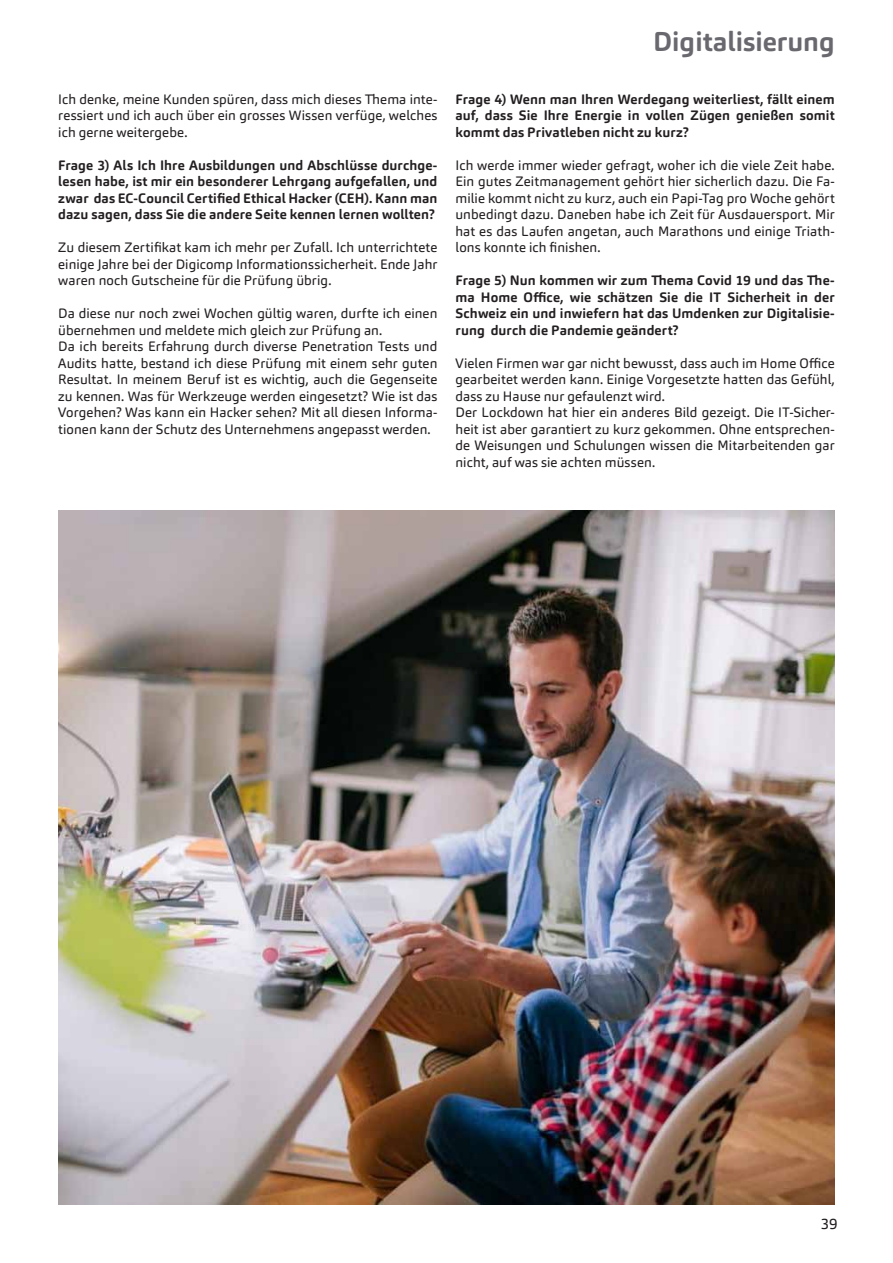
<style>
.page{position:relative;width:893px;height:1263px;background:#fff}
.page>*{position:absolute;margin:0;border:0;box-sizing:border-box;transform-origin:0 0}
.t1{font:700 27px "Carnas";color:#69686f}
.t2{font:15px "Carnas";color:#231f20}
.t3{font:13.5px/16.5px "Carnas";letter-spacing:.005em;color:#231f20;text-align:justify}
.t4{font:700 13.5px/16.5px "Carnas";letter-spacing:.01em;color:#231f20;text-align:justify}
</style>
<div class="page">
<img style="left:58px;top:510px;width:777px;height:695px">
<p class="t3" style="left:58px;top:91px;width:381px">Ich denke, meine Kunden spüren, dass mich dieses Thema inte&shy;ressiert und ich auch über ein grosses Wissen verfüge, welches ich gerne weitergebe.</p>
<p class="t4" style="left:58px;top:157px;width:381px">Frage 3) Als Ich Ihre Ausbildungen und Abschlüsse durchge&shy;lesen habe, ist mir ein besonderer Lehrgang aufgefallen, und zwar das EC-Council Certified Ethical Hacker (CEH). Kann man dazu sagen, dass Sie die andere Seite kennen lernen wollten?</p>
<p class="t3" style="left:58px;top:239px;width:381px">Zu diesem Zertifikat kam ich mehr per Zufall. Ich unterrichtete einige Jahre bei der Digicomp Informationssicherheit. Ende Jahr waren noch Gutscheine für die Prüfung übrig.</p>
<p class="t3" style="left:58px;top:305px;width:381px;text-align:left">Da diese nur noch zwei Wochen gültig waren, durfte ich einen übernehmen und meldete mich gleich zur Prüfung an.<br>Da ich bereits Erfahrung durch diverse Penetration Tests und Audits hatte, bestand ich diese Prüfung mit einem sehr guten Resultat. In meinem Beruf ist es wichtig, auch die Gegenseite zu kennen. Was für Werkzeuge werden eingesetzt? Wie ist das Vorgehen? Was kann ein Hacker sehen? Mit all diesen Informa&shy;tionen kann der Schutz des Unternehmens angepasst werden.</p>
<h1 class="t1" style="left:653px;top:25px;width:183px">Digitalisierung</h1>
<p class="t4" style="left:455px;top:91px;width:381px">Frage 4) Wenn man Ihren Werdegang weiterliest, fällt einem auf, dass Sie Ihre Energie in vollen Zügen genießen somit kommt das Privatleben nicht zu kurz?</p>
<p class="t3" style="left:455px;top:157px;width:381px">Ich werde immer wieder gefragt, woher ich die viele Zeit habe.<br>Ein gutes Zeitmanagement gehört hier sicherlich dazu. Die Fa&shy;milie kommt nicht zu kurz, auch ein Papi-Tag pro Woche gehört unbedingt dazu. Daneben habe ich Zeit für Ausdauersport. Mir hat es das Laufen angetan, auch Marathons und einige Triath&shy;lons konnte ich finishen.</p>
<p class="t4" style="left:455px;top:272px;width:381px">Frage 5) Nun kommen wir zum Thema Covid 19 und das The&shy;ma Home Office, wie schätzen Sie die IT Sicherheit in der Schweiz ein und inwiefern hat das Umdenken zur Digitalisie&shy;rung durch die Pandemie geändert?</p>
<p class="t3" style="left:455px;top:355px;width:381px;text-align:left">Vielen Firmen war gar nicht bewusst, dass auch im Home Office gearbeitet werden kann. Einige Vorgesetzte hatten das Gefühl, dass zu Hause nur gefaulenzt wird.<br>Der Lockdown hat hier ein anderes Bild gezeigt. Die IT-Sicher&shy;heit ist aber garantiert zu kurz gekommen. Ohne entsprechen&shy;de Weisungen und Schulungen wissen die Mitarbeitenden gar nicht, auf was sie achten müssen.</p>
<p class="t2" style="left:821px;top:1214px;width:18px">39</p>
</div>
